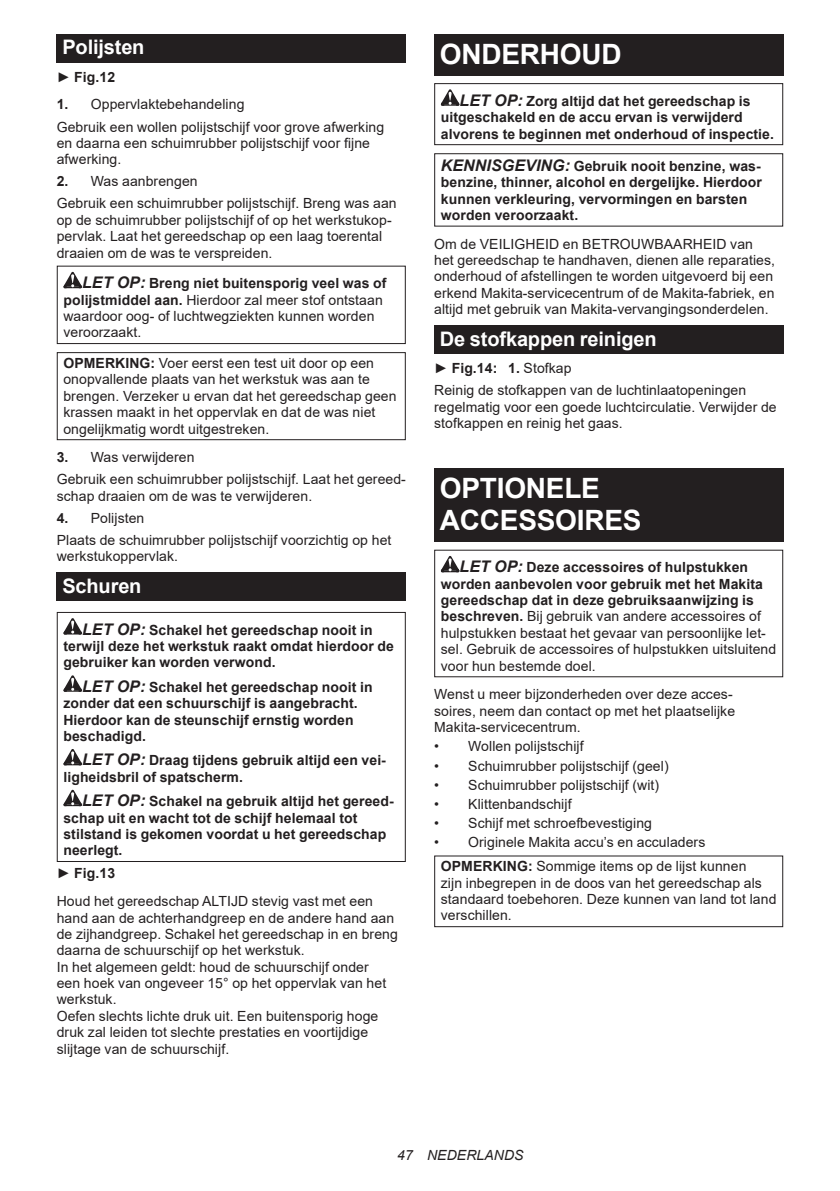
<style>
.page{position:relative;width:840px;height:1191px;background:#fff}
.page>*{position:absolute;margin:0;border:0;box-sizing:border-box;transform-origin:0 0}
.t1{font:700 28px/32.8px "Arial";letter-spacing:-.01em;color:#fff}
.t2{font:700 20px "Arial";letter-spacing:-.01em;color:#fff}
.t3{font:14px/16.4px "Arial";letter-spacing:.005em;color:#231f20}
.t4{font:700 14px/16.4px "Arial";letter-spacing:.005em;color:#231f20}
.t5{font:italic 14px "Arial";letter-spacing:.005em;color:#231f20}
.s1{font-weight:400}
.s2{font-weight:700}
.s3{font-weight:700;font-style:italic;font-size:16px}
.s4{font-style:italic;font-size:16px}
</style>
<div class="page">
<div style="left:57px;top:34px;width:348px;height:29px;background:#231f20"></div>
<svg style="left:63px;top:272px;width:19px;height:16px"></svg>
<div style="left:57px;top:266px;width:348px;height:78px;border:1px solid #231f20"></div>
<div style="left:57px;top:352px;width:348px;height:88px;border:1px solid #231f20"></div>
<div style="left:57px;top:572px;width:348px;height:29px;background:#231f20"></div>
<svg style="left:63px;top:618px;width:19px;height:16px"></svg>
<svg style="left:63px;top:675px;width:19px;height:16px"></svg>
<svg style="left:63px;top:749px;width:19px;height:16px"></svg>
<svg style="left:63px;top:789px;width:19px;height:17px"></svg>
<div style="left:57px;top:612px;width:348px;height:250px;border:1px solid #231f20"></div>
<div style="left:434px;top:34px;width:348px;height:41px;background:#231f20"></div>
<svg style="left:440px;top:89px;width:19px;height:17px"></svg>
<div style="left:434px;top:83px;width:348px;height:62px;border:1px solid #231f20"></div>
<div style="left:434px;top:153px;width:348px;height:74px;border:1px solid #231f20"></div>
<div style="left:434px;top:325px;width:348px;height:29px;background:#231f20"></div>
<div style="left:434px;top:468px;width:348px;height:73px;background:#231f20"></div>
<svg style="left:440px;top:556px;width:19px;height:16px"></svg>
<div style="left:434px;top:855px;width:348px;height:72px;border:1px solid #231f20"></div>
<h2 class="t2" style="left:62px;top:33px;width:84px">Polijsten</h2>
<p class="t4" style="left:57px;top:69px;width:60px"><span class="s1">►</span> Fig.12</p>
<p class="t3" style="left:57px;top:93px;width:329px;line-height:22px"><span class="s2">1.</span> Oppervlaktebehandeling<br>Gebruik een wollen polijstschijf voor grove afwerking</p>
<p class="t3" style="left:57px;top:135px;width:314px">en daarna een schuimrubber polijstschijf voor fijne afwerking.</p>
<p class="t3" style="left:57px;top:170px;width:341px;line-height:22px"><span class="s2">2.</span> Was aanbrengen<br>Gebruik een schuimrubber polijstschijf. Breng was aan</p>
<p class="t3" style="left:57px;top:212px;width:336px">op de schuimrubber polijstschijf of op het werkstukop&shy;pervlak. Laat het gereedschap op een laag toerental draaien om de was te verspreiden.</p>
<p class="t3" style="left:63px;top:275px;width:324px;text-indent:19px"><span class="s3">LET OP:</span> <span class="s2">Breng niet buitensporig veel was of polijstmiddel aan.</span> Hierdoor zal meer stof ontstaan waardoor oog- of luchtwegziekten kunnen worden veroorzaakt.</p>
<p class="t3" style="left:63px;top:355px;width:334px"><span class="s2">OPMERKING:</span> Voer eerst een test uit door op een onopvallende plaats van het werkstuk was aan te brengen. Verzeker u ervan dat het gereedschap geen krassen maakt in het oppervlak en dat de was niet ongelijkmatig wordt uitgestreken.</p>
<p class="t3" style="left:57px;top:446px;width:350px;line-height:22px"><span class="s2">3.</span> Was verwijderen<br>Gebruik een schuimrubber polijstschijf. Laat het gereed-</p>
<p class="t3" style="left:57px;top:487px;width:257px">schap draaien om de was te verwijderen.</p>
<p class="t3" style="left:57px;top:507px;width:336px;line-height:22px"><span class="s2">4.</span> Polijsten<br>Plaats de schuimrubber polijstschijf voorzichtig op het</p>
<p class="t3" style="left:57px;top:548px;width:123px">werkstukoppervlak.</p>
<h2 class="t2" style="left:62px;top:571px;width:81px">Schuren</h2>
<p class="t4" style="left:63px;top:621px;width:332px;text-indent:19px"><span class="s4">LET OP:</span> Schakel het gereedschap nooit in terwijl deze het werkstuk raakt omdat hierdoor de gebruiker kan worden verwond.</p>
<p class="t4" style="left:63px;top:679px;width:310px;text-indent:19px"><span class="s4">LET OP:</span> Schakel het gereedschap nooit in zonder dat een schuurschijf is aangebracht.<br>Hierdoor kan de steunschijf ernstig worden beschadigd.</p>
<p class="t4" style="left:63px;top:752px;width:324px;text-indent:19px"><span class="s4">LET OP:</span> Draag tijdens gebruik altijd een vei&shy;ligheidsbril of spatscherm.</p>
<p class="t4" style="left:63px;top:793px;width:331px;text-indent:19px"><span class="s4">LET OP:</span> Schakel na gebruik altijd het gereed&shy;schap uit en wacht tot de schijf helemaal tot stilstand is gekomen voordat u het gereedschap neerlegt.</p>
<p class="t3" style="left:57px;top:859px;width:317px;line-height:27.8px">► <span class="s2">Fig.13<br></span>Houd het gereedschap ALTIJD stevig vast met een</p>
<p class="t3" style="left:57px;top:909px;width:342px">hand aan de achterhandgreep en de andere hand aan de zijhandgreep. Schakel het gereedschap in en breng daarna de schuurschijf op het werkstuk.<br>In het algemeen geldt: houd de schuurschijf onder<br>een hoek van ongeveer 15° op het oppervlak van het werkstuk.<br>Oefen slechts lichte druk uit. Een buitensporig hoge druk zal leiden tot slechte prestaties en voortijdige slijtage van de schuurschijf.</p>
<h1 class="t1" style="left:439px;top:38px;width:183px">ONDERHOUD</h1>
<p class="t4" style="left:440px;top:93px;width:334px;text-indent:19px"><span class="s4">LET OP:</span> Zorg altijd dat het gereedschap is uitgeschakeld en de accu ervan is verwijderd alvorens te beginnen met onderhoud of inspectie.</p>
<p class="t4" style="left:440px;top:158px;width:322px"><span class="s4">KENNISGEVING:</span> Gebruik nooit benzine, was&shy;benzine, thinner, alcohol en dergelijke. Hierdoor kunnen verkleuring, vervormingen en barsten worden veroorzaakt.</p>
<p class="t3" style="left:434px;top:235px;width:342px">Om de VEILIGHEID en BETROUWBAARHEID van het gereedschap te handhaven, dienen alle reparaties, onderhoud of afstellingen te worden uitgevoerd bij een erkend Makita-servicecentrum of de Makita-fabriek, en altijd met gebruik van Makita-vervangingsonderdelen.</p>
<h2 class="t2" style="left:439px;top:324px;width:218px">De stofkappen reinigen</h2>
<p class="t3" style="left:434px;top:357px;width:313px;line-height:22px">► <span class="s2">Fig.14: 1.</span> Stofkap<br>Reinig de stofkappen van de luchtinlaatopeningen</p>
<p class="t3" style="left:434px;top:398px;width:344px">regelmatig voor een goede luchtcirculatie. Verwijder de stofkappen en reinig het gaas.</p>
<h1 class="t1" style="left:439px;top:471px;width:203px">OPTIONELE<br>ACCESSOIRES</h1>
<p class="t3" style="left:440px;top:559px;width:337px;text-indent:19px"><span class="s3">LET OP:</span> <span class="s2">Deze accessoires of hulpstukken worden aanbevolen voor gebruik met het Makita gereedschap dat in deze gebruiksaanwijzing is beschreven.</span> Bij gebruik van andere accessoires of hulpstukken bestaat het gevaar van persoonlijke let&shy;sel. Gebruik de accessoires of hulpstukken uitsluitend voor hun bestemde doel.</p>
<p class="t3" style="left:434px;top:686px;width:302px">Wenst u meer bijzonderheden over deze acces&shy;soires, neem dan contact op met het plaatselijke<br>Makita-servicecentrum.</p>
<p class="t3" style="left:434px;top:738px;width:151px">• Wollen polijstschijf</p>
<p class="t3" style="left:434px;top:757px;width:236px">• Schuimrubber polijstschijf (geel)</p>
<p class="t3" style="left:434px;top:776px;width:226px">• Schuimrubber polijstschijf (wit)</p>
<p class="t3" style="left:434px;top:795px;width:139px">• Klittenbandschijf</p>
<p class="t3" style="left:434px;top:815px;width:219px">• Schijf met schroefbevestiging</p>
<p class="t3" style="left:440px;top:830px;width:307px;line-height:23.8px;text-indent:-7px">• Originele Makita accu’s en acculaders<br><span class="s2">OPMERKING:</span> Sommige items op de lijst kunnen</p>
<p class="t3" style="left:440px;top:874px;width:337px">zijn inbegrepen in de doos van het gereedschap als standaard toebehoren. Deze kunnen van land tot land verschillen.</p>
<p class="t5" style="left:397px;top:1146px;width:128px">47 NEDERLANDS</p>
</div>
